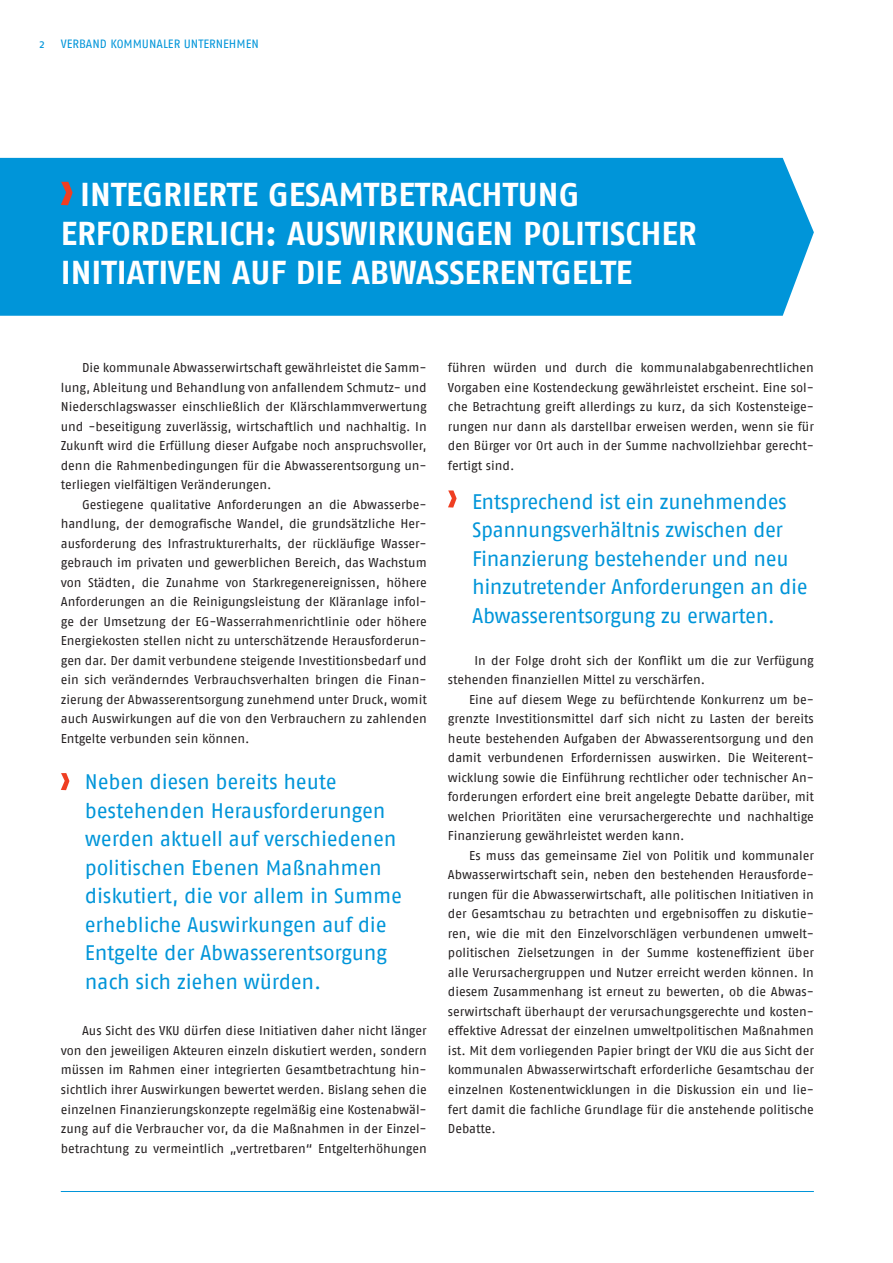
<style>
.page{position:relative;width:893px;height:1263px;background:#fff}
.page>*{position:absolute;margin:0;border:0;box-sizing:border-box;transform-origin:0 0}
.Innenseiten_Headline{font:700 33px/39px "Fago No";color:#fff}
.Innenseiten_Kapitel{font:21px/28.5px "Fago No";letter-spacing:-.02em;color:#0095d9}
.Innenseiten_Copy_mit{font:12.75px/19.5px "Fago No";letter-spacing:-.005em;color:#231f20;text-align:justify}
.Kopfzeile_rechts{font:12px "Fago No";color:#0095d9}
</style>
<div class="page">
<hr style="left:61px;top:1191px;width:753px;height:1px;background:#0095d9">
<div style="left:0;top:158px;width:814px;height:158px;background:#0095d9"></div>
<svg style="left:61px;top:773px;width:8px;height:17px"></svg>
<svg style="left:448px;top:490px;width:9px;height:18px"></svg>
<svg style="left:61px;top:182px;width:12px;height:23px"></svg>
<p class="Kopfzeile_rechts" style="left:40px;top:37px;width:7px">2</p>
<p class="Kopfzeile_rechts" style="left:61px;top:37px;width:200px">VERBAND KOMMUNALER UNTERNEHMEN</p>
<p class="Innenseiten_Headline" style="left:61px;top:174px;width:637px;text-indent:20px">INTEGRIERTE GESAMTBETRACHTUNG<br>ERFORDERLICH: AUSWIRKUNGEN POLITISCHER<br>INITIATIVEN AUF DIE ABWASSERENTGELTE</p>
<p class="Innenseiten_Copy_mit" style="left:61px;top:358px;width:367px;text-indent:21px">Die kommunale Abwasserwirtschaft gewährleistet die Samm&shy;lung, Ableitung und Behandlung von anfallendem Schmutz- und Niederschlagswasser einschließlich der Klärschlammverwertung und -beseitigung zuverlässig, wirtschaftlich und nachhaltig. In Zukunft wird die Erfüllung dieser Aufgabe noch anspruchsvoller, denn die Rahmenbedingungen für die Abwasserentsorgung un&shy;terliegen vielfältigen Veränderungen.</p>
<p class="Innenseiten_Copy_mit" style="left:61px;top:495px;width:368px;text-indent:21px">Gestiegene qualitative Anforderungen an die Abwasserbe&shy;handlung, der demografische Wandel, die grundsätzliche Her&shy;ausforderung des Infrastrukturerhalts, der rückläufige Wasser&shy;gebrauch im privaten und gewerblichen Bereich, das Wachstum von Städten, die Zunahme von Starkregenereignissen, höhere Anforderungen an die Reinigungsleistung der Kläranlage infol&shy;ge der Umsetzung der EG-Wasserrahmenrichtlinie oder höhere Energiekosten stellen nicht zu unterschätzende Herausforderun&shy;gen dar. Der damit verbundene steigende Investitionsbedarf und ein sich veränderndes Verbrauchsverhalten bringen die Finan&shy;zierung der Abwasserentsorgung zunehmend unter Druck, womit auch Auswirkungen auf die von den Verbrauchern zu zahlenden Entgelte verbunden sein können.</p>
<p class="Innenseiten_Kapitel" style="left:85px;top:767px;width:319px">Neben diesen bereits heute bestehenden Herausforderungen werden aktuell auf verschiedenen politischen Ebenen Maßnahmen diskutiert, die vor allem in Summe erhebliche Auswirkungen auf die<br>Entgelte der Abwasserentsorgung nach sich ziehen würden.</p>
<p class="Innenseiten_Copy_mit" style="left:61px;top:1021px;width:367px;text-indent:21px">Aus Sicht des VKU dürfen diese Initiativen daher nicht länger von den jeweiligen Akteuren einzeln diskutiert werden, sondern müssen im Rahmen einer integrierten Gesamtbetrachtung hin&shy;sichtlich ihrer Auswirkungen bewertet werden. Bislang sehen die einzelnen Finanzierungskonzepte regelmäßig eine Kostenabwäl&shy;zung auf die Verbraucher vor, da die Maßnahmen in der Einzel&shy;betrachtung zu vermeintlich „vertretbaren“ Entgelterhöhungen</p>
<p class="Innenseiten_Copy_mit" style="left:448px;top:358px;width:367px">führen würden und durch die kommunalabgabenrechtlichen Vorgaben eine Kostendeckung gewährleistet erscheint. Eine sol&shy;che Betrachtung greift allerdings zu kurz, da sich Kostensteige&shy;rungen nur dann als darstellbar erweisen werden, wenn sie für den Bürger vor Ort auch in der Summe nachvollziehbar gerecht&shy;fertigt sind.</p>
<p class="Innenseiten_Kapitel" style="left:472px;top:487px;width:337px">Entsprechend ist ein zunehmendes Spannungsverhältnis zwischen der Finanzierung bestehender und neu hinzutretender Anforderungen an die Abwasserentsorgung zu erwarten.</p>
<p class="Innenseiten_Copy_mit" style="left:448px;top:651px;width:367px;text-indent:27px">In der Folge droht sich der Konflikt um die zur Verfügung stehenden finanziellen Mittel zu verschärfen.</p>
<p class="Innenseiten_Copy_mit" style="left:448px;top:690px;width:368px;text-indent:21px">Eine auf diesem Wege zu befürchtende Konkurrenz um be&shy;grenzte Investitionsmittel darf sich nicht zu Lasten der bereits heute bestehenden Aufgaben der Abwasserentsorgung und den damit verbundenen Erfordernissen auswirken. Die Weiterent&shy;wicklung sowie die Einführung rechtlicher oder technischer An&shy;forderungen erfordert eine breit angelegte Debatte darüber, mit welchen Prioritäten eine verursachergerechte und nachhaltige Finanzierung gewährleistet werden kann.</p>
<p class="Innenseiten_Copy_mit" style="left:448px;top:846px;width:367px;text-indent:21px">Es muss das gemeinsame Ziel von Politik und kommunaler Abwasserwirtschaft sein, neben den bestehenden Herausforde&shy;rungen für die Abwasserwirtschaft, alle politischen Initiativen in der Gesamtschau zu betrachten und ergebnisoffen zu diskutie&shy;ren, wie die mit den Einzelvorschlägen verbundenen umwelt&shy;politischen Zielsetzungen in der Summe kosteneffizient über alle Verursachergruppen und Nutzer erreicht werden können. In diesem Zusammenhang ist erneut zu bewerten, ob die Abwas&shy;serwirtschaft überhaupt der verursachungsgerechte und kosten&shy;effektive Adressat der einzelnen umweltpolitischen Maßnahmen ist. Mit dem vorliegenden Papier bringt der VKU die aus Sicht der kommunalen Abwasserwirtschaft erforderliche Gesamtschau der einzelnen Kostenentwicklungen in die Diskussion ein und lie&shy;fert damit die fachliche Grundlage für die anstehende politische Debatte.</p>
</div>
